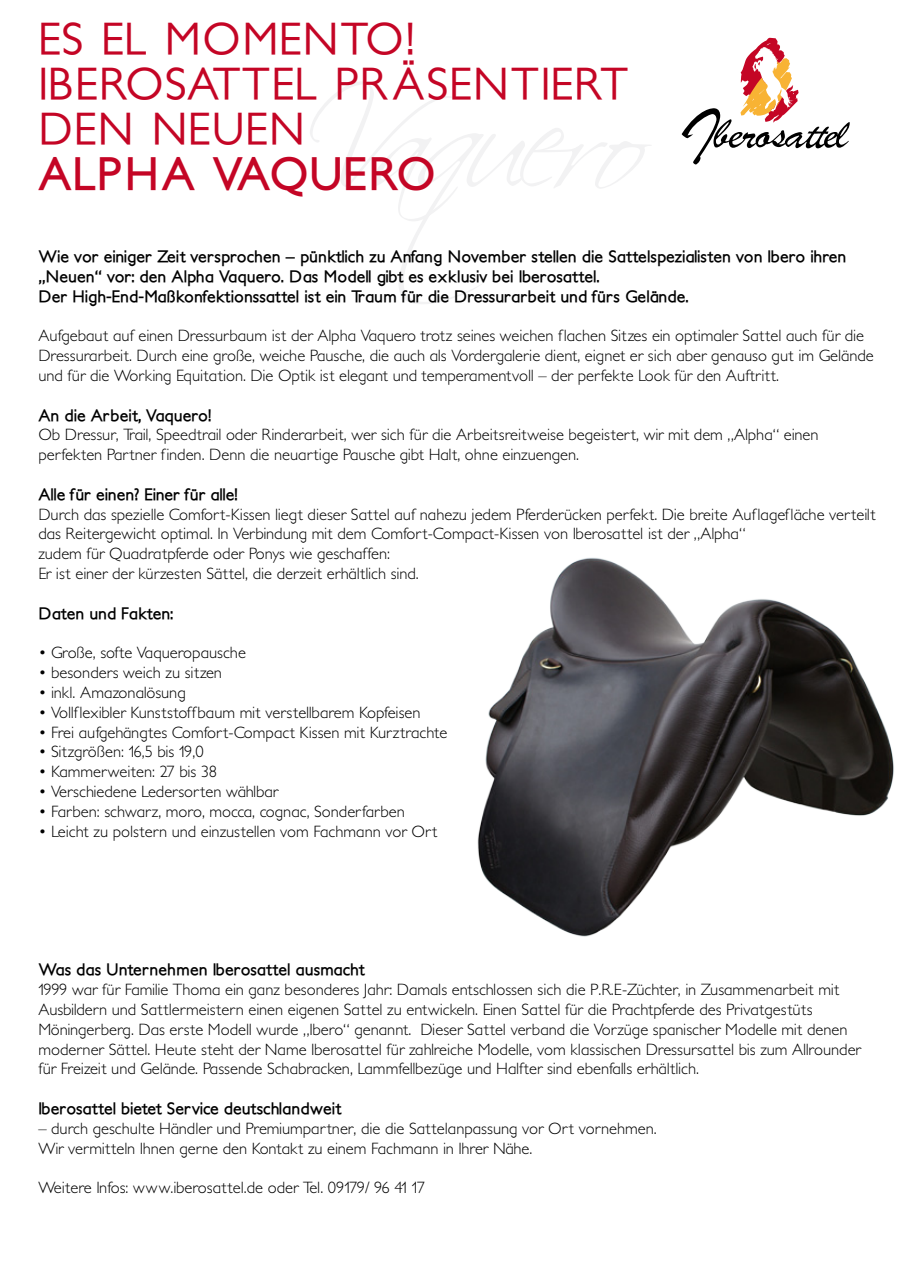
<style>
.page{position:relative;width:902px;height:1272px;background:#fff}
.page>*{position:absolute;margin:0;border:0;box-sizing:border-box;transform-origin:0 0}
.t1{font:500 45px/45px "Petita";letter-spacing:.015em;color:#c40525}
.t2{font:700 45px "Petita";letter-spacing:.02em;color:#c40525}
.t3{font:300 16.5px/19.8px "Petita";color:#000}
.t4{font:700 16.5px/19.8px "Petita";color:#000}
</style>
<div class="page">
<svg style="left:681px;top:38px;width:168px;height:126px"></svg>
<img style="left:477px;top:557px;width:417px;height:380px">
<h1 class="t1" style="left:38px;top:17px;width:591px">ES EL MOMENTO!<br>IBEROSATTEL PRÄSENTIERT<br>DEN NEUEN</h1>
<h1 class="t2" style="left:38px;top:146px;width:399px">Alpha Vaquero</h1>
<p class="t4" style="left:38px;top:247px;width:809px">Wie vor einiger Zeit versprochen – pünktlich zu Anfang November stellen die Sattelspezialisten von Ibero ihren „Neuen“ vor: den Alpha Vaquero. Das Modell gibt es exklusiv bei Iberosattel.<br>Der High-End-Maßkonfektionssattel ist ein Traum für die Dressurarbeit und fürs Gelände.</p>
<p class="t3" style="left:38px;top:326px;width:836px">Aufgebaut auf einen Dressurbaum ist der Alpha Vaquero trotz seines weichen flachen Sitzes ein optimaler Sattel auch für die<br>Dressurarbeit. Durch eine große, weiche Pausche, die auch als Vordergalerie dient, eignet er sich aber genauso gut im Gelände und für die Working Equitation. Die Optik ist elegant und temperamentvoll – der perfekte Look für den Auftritt.</p>
<p class="t4" style="left:38px;top:405px;width:174px">An die Arbeit, Vaquero!</p>
<p class="t3" style="left:38px;top:425px;width:781px">Ob Dressur, Trail, Speedtrail oder Rinderarbeit, wer sich für die Arbeitsreitweise begeistert, wir mit dem „Alpha“ einen perfekten Partner finden. Denn die neuartige Pausche gibt Halt, ohne einzuengen.</p>
<p class="t4" style="left:38px;top:485px;width:201px">Alle für einen? Einer für alle!</p>
<p class="t3" style="left:38px;top:504px;width:838px">Durch das spezielle Comfort-Kissen liegt dieser Sattel auf nahezu jedem Pferderücken perfekt. Die breite Auflagefläche verteilt das Reitergewicht optimal. In Verbindung mit dem Comfort-Compact-Kissen von Iberosattel ist der „Alpha“<br>zudem für Quadratpferde oder Ponys wie geschaffen:<br>Er ist einer der kürzesten Sättel, die derzeit erhältlich sind.</p>
<p class="t4" style="left:38px;top:603px;width:137px">Daten und Fakten:</p>
<p class="t3" style="left:38px;top:643px;width:209px">• Große, softe Vaqueropausche</p>
<p class="t3" style="left:38px;top:663px;width:185px">• besonders weich zu sitzen</p>
<p class="t3" style="left:38px;top:683px;width:149px">• inkl. Amazonalösung</p>
<p class="t3" style="left:38px;top:702px;width:383px">• Vollflexibler Kunststoffbaum mit verstellbarem Kopfeisen</p>
<p class="t3" style="left:38px;top:722px;width:410px">• Frei aufgehängtes Comfor t-Compact Kissen mit Kurztrachte</p>
<p class="t3" style="left:38px;top:742px;width:167px">• Sitzgrößen: 16,5 bis 19,0</p>
<p class="t3" style="left:38px;top:762px;width:180px">• Kammerweiten: 27 bis 38</p>
<p class="t3" style="left:38px;top:782px;width:241px">• Verschiedene Ledersorten wählbar</p>
<p class="t3" style="left:38px;top:801px;width:368px">• Farben: schwarz, moro, mocca, cognac, Sonderfarben</p>
<p class="t3" style="left:38px;top:821px;width:400px">• Leicht zu polstern und einzustellen vom Fachmann vor Ort</p>
<p class="t4" style="left:38px;top:960px;width:328px">Was das Unternehmen Iberosattel ausmacht</p>
<p class="t3" style="left:38px;top:980px;width:824px">1999 war für Familie Thoma ein ganz besonderes Jahr: Damals entschlossen sich die P.R.E-Züchter, in Zusammenarbeit mit Ausbildern und Sattlermeistern einen eigenen Sattel zu entwickeln. Einen Sattel für die Prachtpferde des Privatgestüts Möningerberg. Das erste Modell wurde „Ibero“ genannt. Dieser Sattel verband die Vorzüge spanischer Modelle mit denen moderner Sättel. Heute steht der Name Iberosattel für zahlreiche Modelle, vom klassischen Dressursattel bis zum Allrounder für Freizeit und Gelände. Passende Schabracken, Lammfellbezüge und Halfter sind ebenfalls erhältlich.</p>
<p class="t4" style="left:38px;top:1098px;width:304px">Iberosattel bietet Service deutschlandweit</p>
<p class="t3" style="left:38px;top:1118px;width:619px">– durch geschulte Händler und Premiumpartner, die die Sattelanpassung vor Ort vornehmen.<br>Wir vermitteln Ihnen gerne den Kontakt zu einem Fachmann in Ihrer Nähe.</p>
<p class="t3" style="left:38px;top:1178px;width:388px">Weitere Infos: www.iberosattel.de oder Tel. 09179/ 96 41 17</p>
</div>
